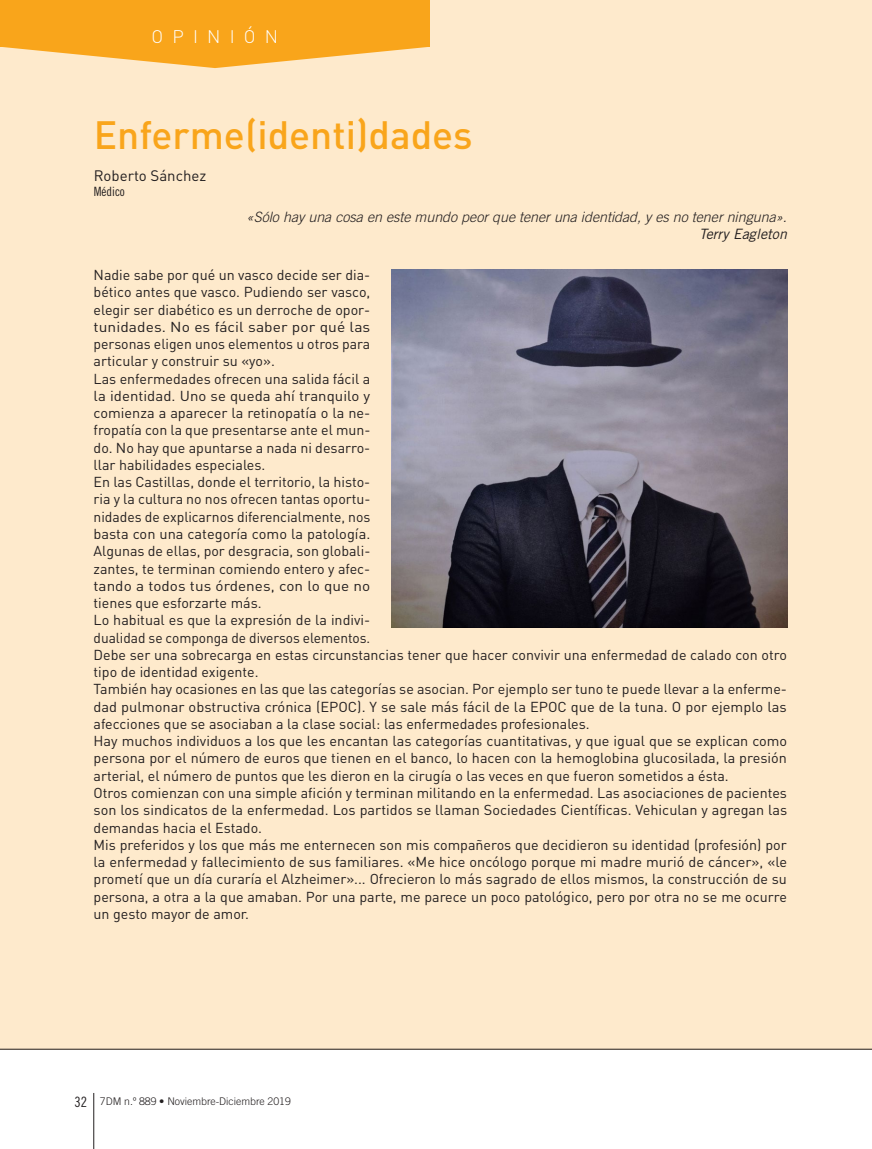
<style>
.page{position:relative;width:872px;height:1149px;background:#fff}
.page>*{position:absolute;margin:0;border:0;box-sizing:border-box;transform-origin:0 0}
.t1{font:500 39px "DIN Pro";color:#f9a51b}
.t2{font:300 18px "DIN Pro";letter-spacing:.51em;color:#fff}
.t3{font:15px "DIN Pro";color:#231f20}
.t4{font:14.25px/17.2px "DIN Pro";color:#231f20}
.t5{font:italic 300 14.25px "Trade Gothic LT Std";color:#231f20}
.t6{font:italic 14.25px "Trade Gothic LT Std";color:#231f20}
.t7{font:12.75px "Trade Gothic LT Std Cn 18";color:#231f20}
.t8{font:300 10.5px "Trade Gothic LT Std";color:#231f20}
.s1{font-family:"Trade Gothic LT Std Cn 18";font-weight:400;font-size:14.25px}
</style>
<div class="page">
<div style="left:0;top:0;width:872px;height:1049px;background:#feeacc"></div>
<hr style="left:93px;top:1092px;width:1px;height:56px;background:#231f20">
<div style="left:0;top:0;width:429px;height:47px;background:#f9a51b"></div>
<svg style="left:3px;top:47px;width:424px;height:21px"></svg>
<hr style="left:0;top:1048px;width:872px;height:1px;background:#231f20">
<img style="left:391px;top:269px;width:396px;height:358px">
<p class="t2" style="left:152px;top:24px;width:128px">OPINIÓN</p>
<h1 class="t1" style="left:94px;top:108px;width:380px">Enferme(identi)dades</h1>
<p class="t3" style="left:94px;top:165px;width:114px">Roberto Sánchez</p>
<p class="t7" style="left:94px;top:184px;width:33px">Médico</p>
<p class="t5" style="left:247px;top:208px;width:542px">«Sólo hay una cosa en este mundo peor que tener una identidad, y es no tener ninguna».</p>
<p class="t6" style="left:699px;top:225px;width:89px">Terry Eagleton</p>
<p class="t4" style="left:94px;top:265px;width:695px">Nadie sabe por qué un vasco decide ser dia-<br>bético antes que vasco. Pudiendo ser vasco,<br>elegir ser diabético es un derroche de opor-<br>tunidades. No es fácil saber por qué las<br>personas eligen unos elementos u otros para<br>articular y construir su «yo».<br>Las enfermedades ofrecen una salida fácil a<br>la identidad. Uno se queda ahí tranquilo y<br>comienza a aparecer la retinopatía o la ne-<br>fropatía con la que presentarse ante el mun-<br>do. No hay que apuntarse a nada ni desarro-<br>llar habilidades especiales.<br>En las Castillas, donde el territorio, la histo-<br>ria y la cultura no nos ofrecen tantas oportu-<br>nidades de explicarnos diferencialmente, nos<br>basta con una categoría como la patología.<br>Algunas de ellas, por desgracia, son globali-<br>zantes, te terminan comiendo entero y afec-<br>tando a todos tus órdenes, con lo que no<br>tienes que esforzarte más.<br>Lo habitual es que la expresión de la indivi-<br>dualidad se componga de diversos elementos.<br>Debe ser una sobrecarga en estas circunstancias tener que hacer convivir una enfermedad de calado con otro tipo de identidad exigente.<br>También hay ocasiones en las que las categorías se asocian. Por ejemplo ser tuno te puede llevar a la enferme&shy;dad pulmonar obstructiva crónica (EPOC). Y se sale más fácil de la EPOC que de la tuna. O por ejemplo las afecciones que se asociaban a la clase social: las enfermedades profesionales.<br>Hay muchos individuos a los que les encantan las categorías cuantitativas, y que igual que se explican como persona por el número de euros que tienen en el banco, lo hacen con la hemoglobina glucosilada, la presión arterial, el número de puntos que les dieron en la cirugía o las veces en que fueron sometidos a ésta.<br>Otros comienzan con una simple afición y terminan militando en la enfermedad. Las asociaciones de pacientes son los sindicatos de la enfermedad. Los partidos se llaman Sociedades Científicas. Vehiculan y agregan las demandas hacia el Estado.<br>Mis preferidos y los que más me enternecen son mis compañeros que decidieron su identidad (profesión) por la enfermedad y fallecimiento de sus familiares. «Me hice oncólogo porque mi madre murió de cáncer», «le prometí que un día curaría el Alzheimer»... Ofrecieron lo más sagrado de ellos mismos, la construcción de su persona, a otra a la que amaban. Por una parte, me parece un poco patológico, pero por otra no se me ocurre un gesto mayor de amor.</p>
<p class="t8" style="left:75px;top:1094px;width:218px"><span class="s1">32</span> 7DM n.º 889 • Noviembre-Diciembre 2019</p>
</div>
